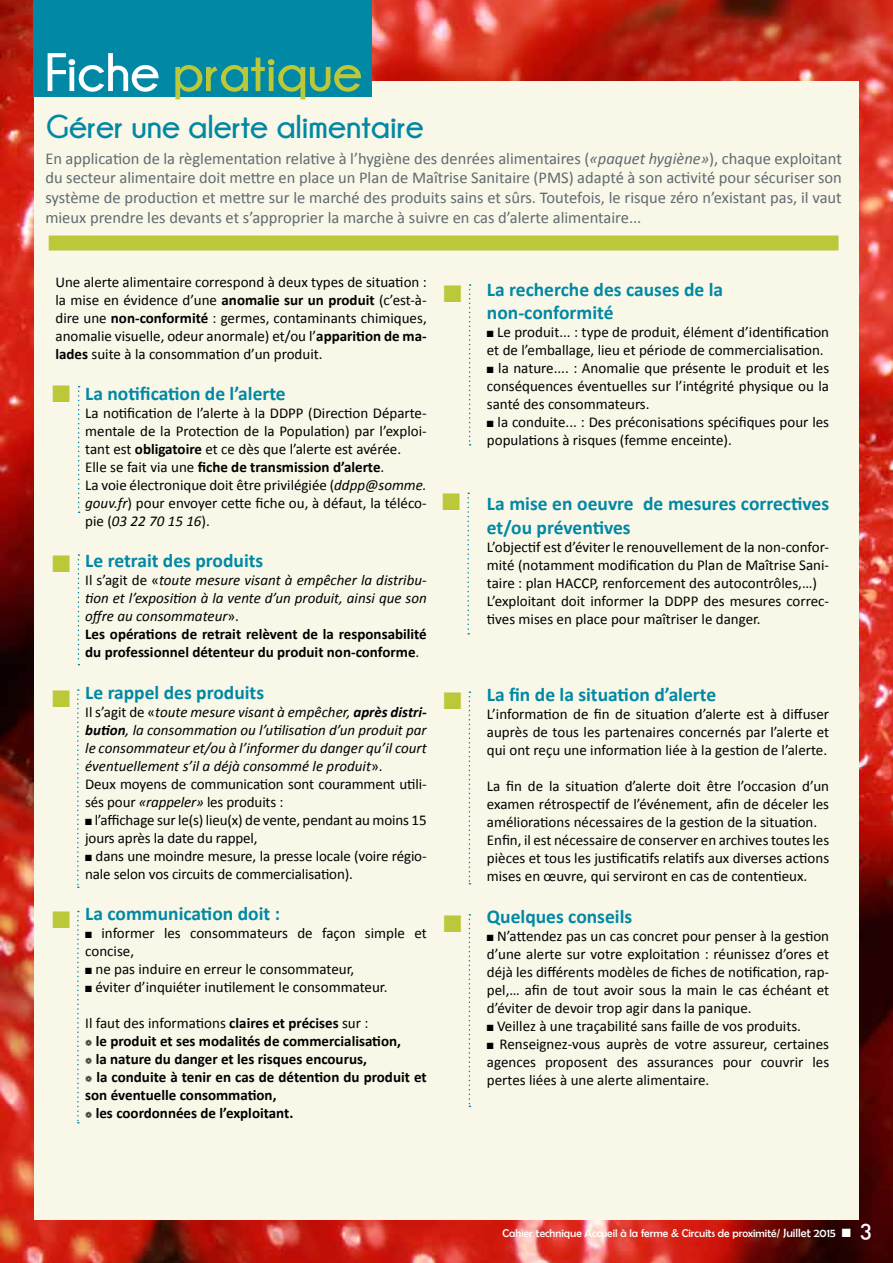
<style>
.page{position:relative;width:893px;height:1263px;background:#fff}
.page>*{position:absolute;margin:0;border:0;box-sizing:border-box;transform-origin:0 0}
.t1{font:700 54px "Champagne&Limousines";color:#bac83a}
.t2{font:700 33px "Champagne&Limousines";color:#0088a5}
.t3{font:24px "Zapf Dingbats";color:#bac83a}
.t4{font:700 19.5px/23.4px "Calibri";color:#0088a5}
.t5{font:16.5px/19.8px "Calibri";color:#606a70;text-align:justify}
.t6{font:15px/18px "Calibri";color:#000}
.t7{font:italic 15px/18px "Calibri";color:#000}
.t8{font:700 15px "Calibri";color:#000}
.t9{font:11.25px "Berlin Sans FB";color:#fff}
.s1{color:#fff}
.s2{font-style:italic}
.s3{font-weight:700}
.s4{font-style:normal}
.s5{font-weight:700;font-style:normal}
.s6{font-size:12px}
.s7{font-family:"DIN Alternate";font-weight:500;font-size:22.5px}
</style>
<div class="page">
<img style="left:0;top:0;width:893px;height:1263px">
<div style="left:34px;top:81px;width:825px;height:1138px;background:#f9f7e7"></div>
<div style="left:34px;top:0;width:338px;height:96px;background:#0088a5"></div>
<div style="left:49px;top:236px;width:789px;height:15px;background:#bac83a"></div>
<svg style="left:78px;top:386px;width:2px;height:127px"></svg>
<svg style="left:78px;top:554px;width:1px;height:111px"></svg>
<svg style="left:77px;top:689px;width:2px;height:199px"></svg>
<svg style="left:77px;top:911px;width:2px;height:212px"></svg>
<svg style="left:469px;top:284px;width:2px;height:162px"></svg>
<svg style="left:467px;top:493px;width:2px;height:142px"></svg>
<svg style="left:469px;top:691px;width:1px;height:193px"></svg>
<svg style="left:469px;top:914px;width:1px;height:193px"></svg>
<h1 class="t1" style="left:45px;top:43px;width:319px"><span class="s1">Fiche</span> pratique</h1>
<h2 class="t2" style="left:46px;top:108px;width:379px">Gérer une alerte alimentaire</h2>
<p class="t5" style="left:45px;top:148px;width:798px">En application de la règlementation relative à l’hygiène des denrées alimentaires (<span class="s2">«paquet hygiène»</span>), chaque exploitant du secteur alimentaire doit mettre en place un Plan de Maîtrise Sanitaire (PMS) adapté à son activité pour sécuriser son système de production et mettre sur le marché des produits sains et sûrs. Toutefois, le risque zéro n’existant pas, il vaut mieux prendre les devants et s’approprier la marche à suivre en cas d’alerte alimentaire...</p>
<p class="t6" style="left:55px;top:273px;width:373px;text-align:justify">Une alerte alimentaire correspond à deux types de situation : la mise en évidence d’une <span class="s3">anomalie sur un produit</span> (c’est-à&shy;dire une <span class="s3">non-conformité</span> : germes, contaminants chimiques, anomalie visuelle, odeur anormale) et/ou l’<span class="s3">apparition de ma&shy;lades</span> suite à la consommation d’un produit.</p>
<h3 class="t4" style="left:85px;top:382px;width:202px">La notification de l’alerte</h3>
<p class="t6" style="left:85px;top:404px;width:343px">La notification de l’alerte à la DDPP (Direction Départe&shy;mentale de la Protection de la Population) par l’exploi&shy;tant est <span class="s3">obligatoire</span> et ce dès que l’alerte est avérée.<br>Elle se fait via une <span class="s3">fiche de transmission d’alerte</span>.<br>La voie électronique doit être privilégiée (<span class="s2">ddpp@somme. gouv.fr</span>) pour envoyer cette fiche ou, à défaut, la téléco&shy;pie (<span class="s2">03 22 70 15 16</span>).</p>
<h3 class="t4" style="left:85px;top:549px;width:180px">Le retrait des produits</h3>
<p class="t7" style="left:85px;top:571px;width:343px"><span class="s4">Il s’agit de «</span>toute mesure visant à empêcher la distribu&shy;tion et l’exposition à la vente d’un produit, ainsi que son offre au consommateur<span class="s4">».<br></span><span class="s5">Les opérations de retrait relèvent de la responsabilité du professionnel détenteur du produit non-conforme</span><span class="s4">.</span></p>
<h3 class="t4" style="left:85px;top:681px;width:180px">Le rappel des produits</h3>
<p class="t7" style="left:85px;top:702px;width:343px"><span class="s4">Il s’agit de «</span>toute mesure visant à empêcher, <span class="s3">après distri&shy;bution</span>, la consommation ou l’utilisation d’un produit par le consommateur et/ou à l’informer du danger qu’il court éventuellement s’il a déjà consommé le produit<span class="s4">».<br>Deux moyens de communication sont couramment utili&shy;sés pour</span> «rappeler» <span class="s4">les produits :</span></p>
<p class="t6" style="left:85px;top:811px;width:343px">■ l’affichage sur le(s) lieu(x) de vente, pendant au moins 15 jours après la date du rappel,</p>
<p class="t6" style="left:85px;top:847px;width:343px">■ dans une moindre mesure, la presse locale (voire régio&shy;nale selon vos circuits de commercialisation).</p>
<h3 class="t4" style="left:85px;top:902px;width:196px">La communication doit :</h3>
<p class="t6" style="left:85px;top:924px;width:343px">■ informer les consommateurs de façon simple et concise,</p>
<p class="t6" style="left:85px;top:960px;width:271px">■ ne pas induire en erreur le consommateur,</p>
<p class="t6" style="left:85px;top:978px;width:304px">■ éviter d’inquiéter inutilement le consommateur.</p>
<p class="t6" style="left:85px;top:1014px;width:285px">Il faut des informations <span class="s3">claires et précises</span> sur :</p>
<p class="t8" style="left:96px;top:1032px;width:307px">le produit et ses modalités de commercialisation,</p>
<p class="t8" style="left:96px;top:1050px;width:273px">la nature du danger et les risques encourus,</p>
<p class="t8" style="left:96px;top:1068px;width:332px">la conduite à tenir en cas de détention du produit et</p>
<p class="t8" style="left:85px;top:1086px;width:193px">son éventuelle consommation,</p>
<p class="t8" style="left:96px;top:1104px;width:199px">les coordonnées de l’exploitant.</p>
<h3 class="t3" style="left:52px;top:382px;width:20px">■</h3>
<h3 class="t3" style="left:52px;top:552px;width:20px">■</h3>
<h3 class="t3" style="left:52px;top:687px;width:20px">■</h3>
<h3 class="t3" style="left:52px;top:909px;width:20px">■</h3>
<h3 class="t3" style="left:444px;top:282px;width:20px">■</h3>
<h3 class="t3" style="left:442px;top:490px;width:20px">■</h3>
<h3 class="t3" style="left:444px;top:689px;width:20px">■</h3>
<h3 class="t3" style="left:444px;top:912px;width:20px">■</h3>
<h3 class="t4" style="left:487px;top:278px;width:238px">La recherche des causes de la non-conformité</h3>
<p class="t6" style="left:487px;top:323px;width:344px">■ Le produit... : type de produit, élément d’identification et de l’emballage, lieu et période de commercialisation.</p>
<p class="t6" style="left:487px;top:359px;width:344px;text-align:justify">■ la nature.... : Anomalie que présente le produit et les conséquences éventuelles sur l’intégrité physique ou la santé des consommateurs.</p>
<p class="t6" style="left:487px;top:413px;width:344px">■ la conduite... : Des préconisations spécifiques pour les populations à risques (femme enceinte).</p>
<h3 class="t4" style="left:487px;top:492px;width:344px">La mise en oeuvre de mesures correctives et/ou préventives</h3>
<p class="t6" style="left:487px;top:538px;width:344px">L’objectif est d’éviter le renouvellement de la non-confor&shy;mité (notamment modification du Plan de Maîtrise Sani&shy;taire : plan HACCP, renforcement des autocontrôles,…)<br>L’exploitant doit informer la DDPP des mesures correc&shy;tives mises en place pour maîtriser le danger.</p>
<h3 class="t4" style="left:487px;top:683px;width:231px">La fin de la situation d’alerte</h3>
<p class="t6" style="left:487px;top:705px;width:344px;text-align:justify">L’information de fin de situation d’alerte est à diffuser auprès de tous les partenaires concernés par l’alerte et qui ont reçu une information liée à la gestion de l’alerte.</p>
<p class="t6" style="left:487px;top:777px;width:344px">La fin de la situation d’alerte doit être l’occasion d’un examen rétrospectif de l’événement, afin de déceler les améliorations nécessaires de la gestion de la situation.<br>Enfin, il est nécessaire de conserver en archives toutes les pièces et tous les justificatifs relatifs aux diverses actions mises en œuvre, qui serviront en cas de contentieux.</p>
<h3 class="t4" style="left:487px;top:904px;width:147px">Quelques conseils</h3>
<p class="t6" style="left:487px;top:926px;width:344px;text-align:justify">■ N’attendez pas un cas concret pour penser à la gestion d’une alerte sur votre exploitation : réunissez d’ores et déjà les différents modèles de fiches de notification, rap&shy;pel,… afin de tout avoir sous la main le cas échéant et d’éviter de devoir trop agir dans la panique.</p>
<p class="t6" style="left:487px;top:1016px;width:316px">■ Veillez à une traçabilité sans faille de vos produits.</p>
<p class="t6" style="left:487px;top:1034px;width:344px;text-align:justify">■ Renseignez-vous auprès de votre assureur, certaines agences proposent des assurances pour couvrir les pertes liées à une alerte alimentaire.</p>
<p class="t9" style="left:503px;top:1227px;width:371px">Cahier technique Accueil à la ferme &amp; Circuits de proximité<span class="s6">/ Juillet 2015</span> ■ <span class="s7">3</span></p>
</div>
